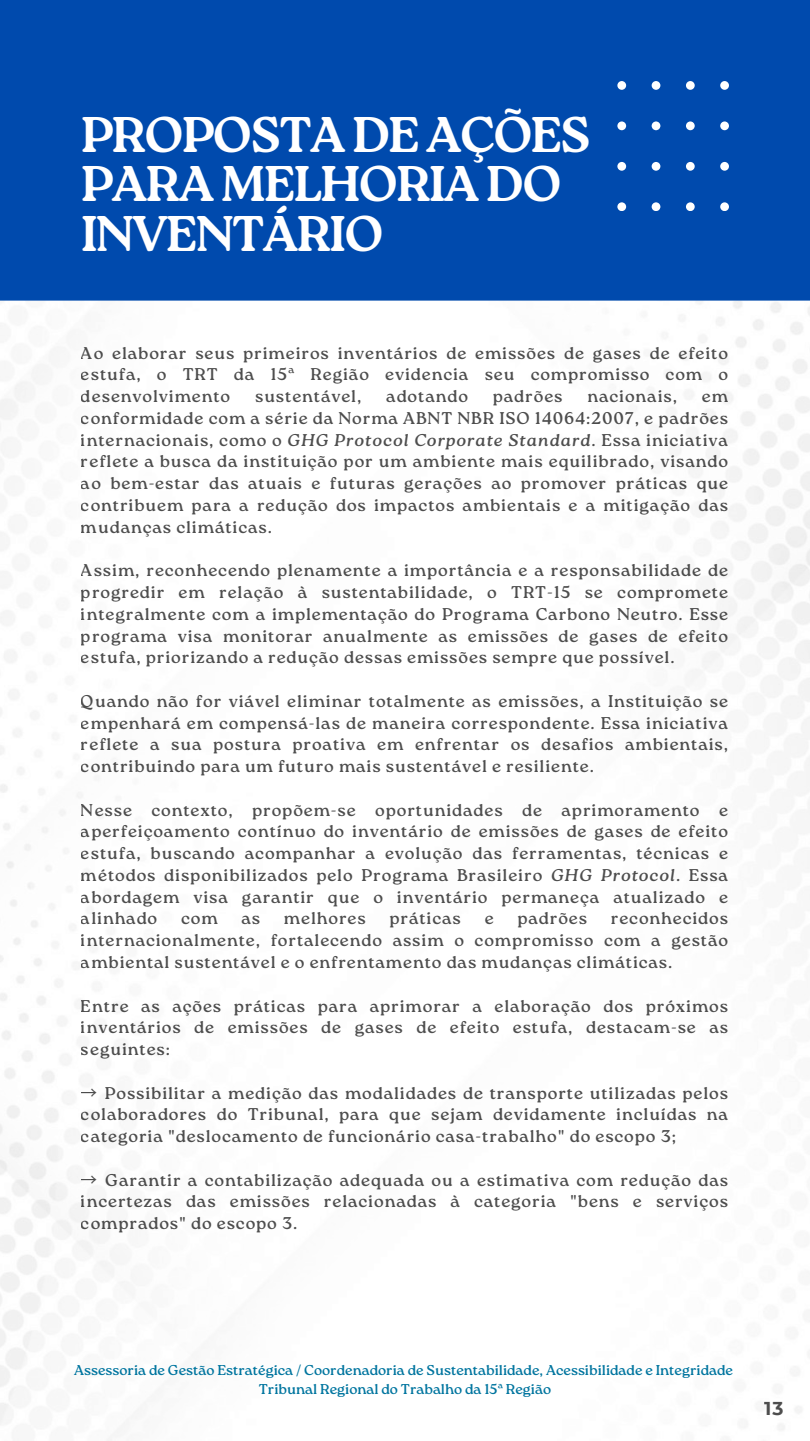
<style>
.page{position:relative;width:810px;height:1441px;background:#fff}
.page>*{position:absolute;margin:0;border:0;box-sizing:border-box;transform-origin:0 0}
.t1{font:700 50px/49.5px "Roca One";letter-spacing:-.035em;color:#fff}
.t2{font:700 18.6px "Montserrat";color:#000}
.t3{font:17px/21.8px "Roca One";letter-spacing:.05em;color:#000;text-align:justify}
.t4{font:14.2px/19.5px "Roca One";color:#00759f;text-align:center}
.s1{font-style:italic}
.s2{font-family:"Noto Sans CJ Ksc"}
</style>
<div class="page">
<img style="left:0;top:300px;width:810px;height:1140px">
<div style="left:0;top:0;width:810px;height:300px;background:#004aad"></div>
<svg style="left:617px;top:81px;width:112px;height:130px"></svg>
<h1 class="t1" style="left:81px;top:110px;width:512px">PROPOSTA DE AÇÕES<br>PARA MELHORIA DO<br>INVENTÁRIO</h1>
<p class="t3" style="left:81px;top:342px;width:649px">Ao elaborar seus primeiros inventários de emissões de gases de efeito estufa, o TRT da 15ª Região evidencia seu compromisso com o desenvolvimento</p>
<p class="t3" style="left:255px;top:385px;width:108px">sustentável,</p>
<p class="t3" style="left:386px;top:385px;width:83px">adotando</p>
<p class="t3" style="left:493px;top:385px;width:71px">padrões</p>
<p class="t3" style="left:587px;top:385px;width:91px">nacionais,</p>
<p class="t3" style="left:81px;top:385px;width:649px;text-indent:621px">em conformidade com a série da Norma ABNT NBR ISO 14064:2007, e padrões internacionais, como o <span class="s1">GHG Protocol Corporate Standard</span>. Essa iniciativa reflete a busca da instituição por um ambiente mais equilibrado, visando ao bem-estar das atuais e futuras gerações ao promover práticas que contribuem para a redução dos impactos ambientais e a mitigação das mudanças climáticas.</p>
<p class="t3" style="left:81px;top:559px;width:649px">Assim, reconhecendo plenamente a importância e a responsabilidade de progredir em relação à sustentabilidade, o TRT-15 se compromete integralmente com a implementação do Programa Carbono Neutro. Esse programa visa monitorar anualmente as emissões de gases de efeito estufa, priorizando a redução dessas emissões sempre que possível.</p>
<p class="t3" style="left:81px;top:690px;width:649px">Quando não for viável eliminar totalmente as emissões, a Instituição se empenhará em compensá-las de maneira correspondente. Essa iniciativa reflete a sua postura proativa em enfrentar os desafios ambientais, contribuindo para um futuro mais sustentável e resiliente.</p>
<p class="t3" style="left:81px;top:798px;width:649px">Nesse contexto, propõem-se oportunidades de aprimoramento e aperfeiçoamento contínuo do inventário de emissões de gases de efeito estufa, buscando acompanhar a evolução das ferramentas, técnicas e métodos disponibilizados pelo Programa Brasileiro <span class="s1">GHG Protocol</span>. Essa abordagem visa garantir que o inventário permaneça atualizado e alinhado</p>
<p class="t3" style="left:81px;top:907px;width:649px;text-indent:530px">reconhecidos internacionalmente, fortalecendo assim o compromisso com a gestão ambiental sustentável e o enfrentamento das mudanças climáticas.</p>
<p class="t3" style="left:81px;top:994px;width:649px">Entre as ações práticas para aprimorar a elaboração dos próximos inventários de emissões de gases de efeito estufa, destacam-se as seguintes:</p>
<p class="t3" style="left:81px;top:1081px;width:649px"><span class="s2">→</span> Possibilitar a medição das modalidades de transporte utilizadas pelos colaboradores do Tribunal, para que sejam devidamente incluídas na categoria "deslocamento de funcionário casa-trabalho" do escopo 3;</p>
<p class="t3" style="left:81px;top:1168px;width:649px"><span class="s2">→</span> Garantir a contabilização adequada ou a estimativa com redução das incertezas das emissões relacionadas à categoria "bens e serviços comprados" do escopo 3.</p>
<p class="t3" style="left:181px;top:907px;width:38px">com</p>
<p class="t3" style="left:241px;top:907px;width:20px">as</p>
<p class="t3" style="left:284px;top:907px;width:83px">melhores</p>
<p class="t3" style="left:390px;top:907px;width:73px">práticas</p>
<p class="t3" style="left:485px;top:907px;width:11px">e</p>
<p class="t3" style="left:517px;top:907px;width:71px">padrões</p>
<p class="t4" style="left:74px;top:1359px;width:661px">Assessoria de Gestão Estratégica / Coordenadoria de Sustentabilidade, Acessibilidade e Integridade<br>Tribunal Regional do Trabalho da 15ª Região</p>
<p class="t2" style="left:764px;top:1396px;width:21px">13</p>
</div>
